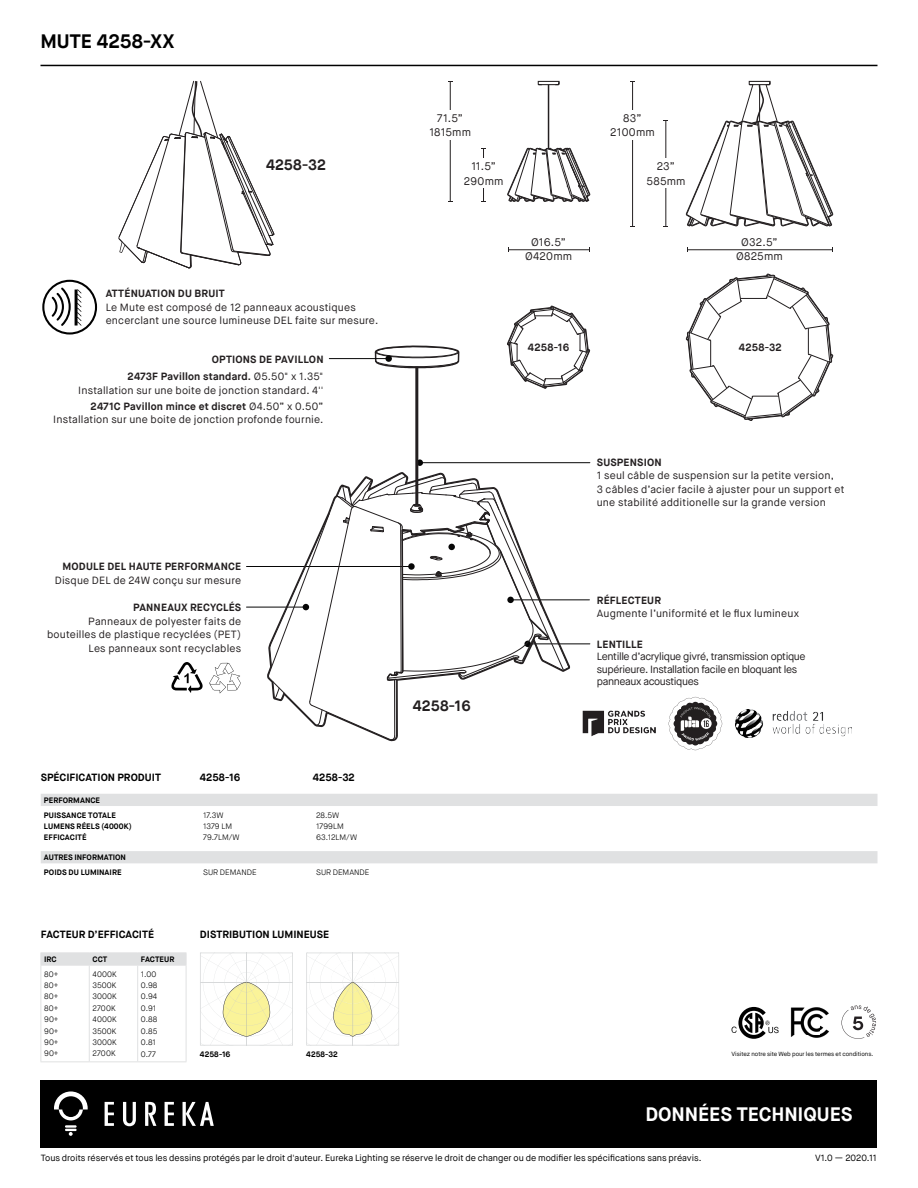
<style>
.page{position:relative;width:918px;height:1188px;background:#fff}
.page>*{position:absolute;margin:0;border:0;box-sizing:border-box;transform-origin:0 0}
.t1{font:700 19.5px "Maison Neue";letter-spacing:-.005em;color:#fff}
.t2{font:700 19.5px "Maison Neue";color:#000}
.t3{font:700 15px "Maison Neue";letter-spacing:.01em;color:#231f20}
.t4{font:10.95px/14.2px "Maison Neue";letter-spacing:.02em;color:#231f20;text-align:center}
.t5{font:10.5px/13.5px "Maison Neue";letter-spacing:.015em;color:#231f20}
.t6{font:700 10.5px/17.9px "Maison Neue";letter-spacing:.015em;color:#231f20;text-align:right}
.t7{font:10.5px/12.6px "Maison Neue";letter-spacing:-.035em;color:#231f20}
.t8{font:700 10.5px "Maison Neue";letter-spacing:.005em;color:#000}
.t9{font:9px "Maison Neue";letter-spacing:-.005em;color:#000}
.t10{font:300 7.8px/11.4px "Maison Neue";letter-spacing:.005em;color:#000}
.t11{font:700 7.8px/11.4px "Maison Neue";letter-spacing:.005em;color:#000}
.t12{font:6px "Maison Neue";letter-spacing:-.005em;color:#000}
.s1{font-weight:400}
.s2{font-weight:700}
</style>
<div class="page">
<svg style="left:118px;top:80px;width:156px;height:188px"></svg>
<svg style="left:537px;top:80px;width:23px;height:6px"></svg>
<svg style="left:686px;top:80px;width:147px;height:146px"></svg>
<svg style="left:669px;top:697px;width:53px;height:53px"></svg>
<img style="left:736px;top:710px;width:116px;height:27px">
<hr style="left:548px;top:85px;width:1px;height:64px;background:#231f20">
<svg style="left:507px;top:148px;width:83px;height:54px"></svg>
<svg style="left:507px;top:306px;width:83px;height:83px"></svg>
<img style="left:583px;top:710px;width:72px;height:27px">
<hr style="left:247px;top:607px;width:59px;height:1px;background:#060606">
<hr style="left:420px;top:462px;width:170px;height:1px;background:#060606">
<div style="left:417px;top:459px;width:6px;height:7px;background:#060606;border-radius:50%"></div>
<svg style="left:210px;top:663px;width:31px;height:30px"></svg>
<svg style="left:171px;top:662px;width:32px;height:31px"></svg>
<hr style="left:528px;top:643px;width:62px;height:1px;background:#060606">
<hr style="left:511px;top:599px;width:78px;height:1px;background:#060606">
<hr style="left:247px;top:566px;width:164px;height:1px;background:#060606">
<svg style="left:374px;top:345px;width:86px;height:24px"></svg>
<hr style="left:415px;top:367px;width:3px;height:138px;background:#231f20">
<svg style="left:686px;top:274px;width:147px;height:147px"></svg>
<svg style="left:42px;top:280px;width:55px;height:55px"></svg>
<hr style="left:450px;top:81px;width:1px;height:121px;background:#231f20">
<div style="left:435px;top:110px;width:30px;height:30px;background:#fff"></div>
<hr style="left:483px;top:148px;width:1px;height:54px;background:#231f20">
<div style="left:468px;top:159px;width:31px;height:29px;background:#fff"></div>
<hr style="left:509px;top:249px;width:81px;height:1px;background:#231f20">
<hr style="left:687px;top:249px;width:146px;height:1px;background:#231f20">
<hr style="left:632px;top:81px;width:1px;height:145px;background:#231f20">
<div style="left:617px;top:110px;width:31px;height:30px;background:#fff"></div>
<hr style="left:665px;top:121px;width:1px;height:105px;background:#231f20">
<div style="left:651px;top:159px;width:30px;height:29px;background:#fff"></div>
<svg style="left:268px;top:473px;width:301px;height:267px"></svg>
<hr style="left:329px;top:358px;width:60px;height:1px;background:#060606">
<div style="left:385px;top:355px;width:7px;height:7px;background:#060606;border-radius:50%"></div>
<div style="left:40px;top:1080px;width:838px;height:68px;background:#000"></div>
<svg style="left:105px;top:1102px;width:9px;height:24px"></svg>
<svg style="left:165px;top:1102px;width:9px;height:24px"></svg>
<svg style="left:145px;top:1102px;width:11px;height:24px"></svg>
<svg style="left:123px;top:1102px;width:13px;height:24px"></svg>
<svg style="left:183px;top:1102px;width:31px;height:24px"></svg>
<svg style="left:54px;top:1091px;width:34px;height:45px"></svg>
<hr style="left:40px;top:65px;width:838px;height:1px;background:#000">
<svg style="left:732px;top:1007px;width:47px;height:32px"></svg>
<img style="left:791px;top:1007px;width:38px;height:31px">
<svg style="left:842px;top:1005px;width:34px;height:34px"></svg>
<svg style="left:200px;top:953px;width:93px;height:93px"></svg>
<svg style="left:306px;top:953px;width:93px;height:93px"></svg>
<img style="left:331px;top:960px;width:44px;height:44px">
<svg style="left:41px;top:794px;width:837px;height:69px"></svg>
<hr style="left:40px;top:965px;width:49px;height:1px;background:#e0e1e2">
<hr style="left:40px;top:966px;width:1px;height:95px;background:#e0e1e2">
<hr style="left:89px;top:965px;width:49px;height:1px;background:#e0e1e2">
<hr style="left:89px;top:966px;width:1px;height:95px;background:#e0e1e2">
<hr style="left:138px;top:965px;width:48px;height:1px;background:#e0e1e2">
<hr style="left:137px;top:966px;width:1px;height:95px;background:#e0e1e2">
<hr style="left:40px;top:1061px;width:49px;height:1px;background:#e0e1e2">
<hr style="left:89px;top:1061px;width:49px;height:1px;background:#e0e1e2">
<hr style="left:138px;top:1061px;width:48px;height:1px;background:#e0e1e2">
<div style="left:40px;top:953px;width:147px;height:12px;background:#e0e1e2"></div>
<hr style="left:186px;top:966px;width:1px;height:95px;background:#e0e1e2">
<hr style="left:40px;top:953px;width:49px;height:1px;background:#e0e1e2">
<hr style="left:89px;top:953px;width:49px;height:1px;background:#e0e1e2">
<hr style="left:138px;top:953px;width:48px;height:1px;background:#e0e1e2">
<h1 class="t2" style="left:40px;top:29px;width:135px">MUTE 4258-XX</h1>
<h2 class="t3" style="left:266px;top:155px;width:62px">4258-32</h2>
<p class="t6" style="left:106px;top:285px;width:121px">ATTÉNUATION DU BRUIT</p>
<p class="t5" style="left:106px;top:300px;width:274px">Le Mute est composé de 12 panneaux acoustiques encerclant une source lumineuse DEL faite sur mesure.</p>
<p class="t6" style="left:128px;top:350px;width:198px">OPTIONS DE PAVILLON<br>2473F PAVILLON STANDARD. <span class="s1">Ø5.50" x 1.35"</span></p>
<p class="t5" style="left:78px;top:382px;width:247px;line-height:15.9px;text-align:right">Installation sur une boite de jonction standard. 4''<br><span class="s2">2471C PAVILLON MINCE ET DISCRET</span> Ø4.50” x 0.50”</p>
<p class="t5" style="left:53px;top:413px;width:272px">Installation sur une boite de jonction profonde fournie.</p>
<p class="t6" style="left:62px;top:558px;width:180px">MODULE DEL HAUTE PERFORMANCE</p>
<p class="t5" style="left:55px;top:573px;width:188px">Disque DEL de 24W conçu sur mesure</p>
<p class="t6" style="left:133px;top:599px;width:110px">PANNEAUX RECYCLÉS</p>
<p class="t5" style="left:47px;top:615px;width:196px;text-align:right">Panneaux de polyester faits de bouteilles de plastique recyclées (PET)<br>Les panneaux sont recyclables</p>
<p class="t8" style="left:41px;top:771px;width:85px">SPÉCIFICATION PROD</p>
<p class="t8" style="left:145px;top:771px;width:18px">UIT</p>
<p class="t8" style="left:200px;top:771px;width:42px">4258-16</p>
<p class="t8" style="left:313px;top:771px;width:43px">4258-32</p>
<p class="t11" style="left:44px;top:793px;width:57px;line-height:14.7px">PERFORMANCE<br>PUISSANC</p>
<p class="t11" style="left:44px;top:809px;width:89px;text-indent:38px">E TOTAL E<br>LUMENS RÉELS (4000K)<br>EFFICACI</p>
<p class="t10" style="left:203px;top:809px;width:37px">17.3W<br>1379 LM<br>79.7LM /W</p>
<p class="t10" style="left:316px;top:809px;width:42px">28.5W<br>1799LM<br>63.12LM/W</p>
<p class="t11" style="left:78px;top:832px;width:11px">TÉ</p>
<p class="t11" style="left:44px;top:852px;width:36px">AUTRES INFOR</p>
<p class="t11" style="left:97px;top:852px;width:21px">MATION</p>
<p class="t11" style="left:44px;top:867px;width:2px">POIDS</p>
<p class="t11" style="left:69px;top:867px;width:20px">DU LUM</p>
<p class="t11" style="left:97px;top:867px;width:25px">INAIRE</p>
<p class="t10" style="left:203px;top:867px;width:55px">SUR DEMANDE</p>
<p class="t10" style="left:316px;top:867px;width:55px">SUR DEMANDE</p>
<p class="t8" style="left:41px;top:928px;width:65px">FACTEUR D’EFFICACI</p>
<p class="t8" style="left:142px;top:928px;width:14px">TÉ</p>
<p class="t11" style="left:44px;top:954px;width:9px">IRC</p>
<p class="t11" style="left:93px;top:954px;width:16px">CCT</p>
<p class="t11" style="left:141px;top:954px;width:34px">FACTEUR</p>
<p class="t10" style="left:44px;top:968px;width:16px;text-align:justify">80+ 80+ 80+ 80+ 90+ 90+ 90+ 90+</p>
<p class="t10" style="left:93px;top:968px;width:26px">4000K<br>3500K<br>3000K<br>2700K<br>4000K<br>3500K<br>3000K<br>2700K</p>
<p class="t10" style="left:141px;top:968px;width:18px">1.00<br>0.98<br>0.94<br>0.91<br>0.88<br>0.85<br>0.81<br>0.77</p>
<p class="t8" style="left:200px;top:928px;width:129px">DISTRIBUT ION LUM INEUSE</p>
<p class="t11" style="left:200px;top:1049px;width:32px">4258-16</p>
<p class="t11" style="left:306px;top:1049px;width:33px">4258-32</p>
<p class="t4" style="left:429px;top:111px;width:43px">71.5”<br>1815mm</p>
<p class="t4" style="left:464px;top:160px;width:41px">11.5”<br>290mm</p>
<p class="t4" style="left:610px;top:111px;width:46px">83”<br>2100mm</p>
<p class="t4" style="left:646px;top:160px;width:41px">23”<br>585mm</p>
<p class="t4" style="left:525px;top:235px;width:49px">Ø16.5”<br>Ø420mm</p>
<p class="t4" style="left:736px;top:235px;width:48px">Ø32.5”<br>Ø825mm</p>
<p class="t6" style="left:528px;top:338px;width:43px">4258-16</p>
<p class="t6" style="left:739px;top:338px;width:44px">4258-32</p>
<h2 class="t3" style="left:413px;top:697px;width:59px">4258-16</h2>
<p class="t6" style="left:597px;top:453px;width:66px">SUSPENSION</p>
<p class="t5" style="left:597px;top:469px;width:249px">1 seul câble de suspension sur la petite version,<br>3 câbles d’acier facile à ajuster pour un support et une stabilité additionelle sur la grande version</p>
<p class="t6" style="left:597px;top:591px;width:66px">RÉFLECTEUR</p>
<p class="t5" style="left:597px;top:607px;width:204px">Augmente l’uniformité et le flux lumineux</p>
<p class="t6" style="left:597px;top:635px;width:47px">LENTILLE</p>
<p class="t7" style="left:597px;top:650px;width:210px">Lentille d’acrylique givré, transmission optique supérieure. Installation facile en bloquant les panneaux acoustiques</p>
<p class="t12" style="left:732px;top:1050px;width:143px">Visitez notre site Web pour les termes et conditions.</p>
<h1 class="t1" style="left:645px;top:1101px;width:208px">DONNÉES TECHNIQUES</h1>
<p class="t9" style="left:41px;top:1152px;width:662px">Tous droits réservés et tous les dessins protégés par le droit d'auteur. Eureka Lighting se réserve le droit de changer ou de modifier les spécifications sans préavis.</p>
<p class="t9" style="left:815px;top:1152px;width:63px">V1.0 — 2020.11</p>
</div>
